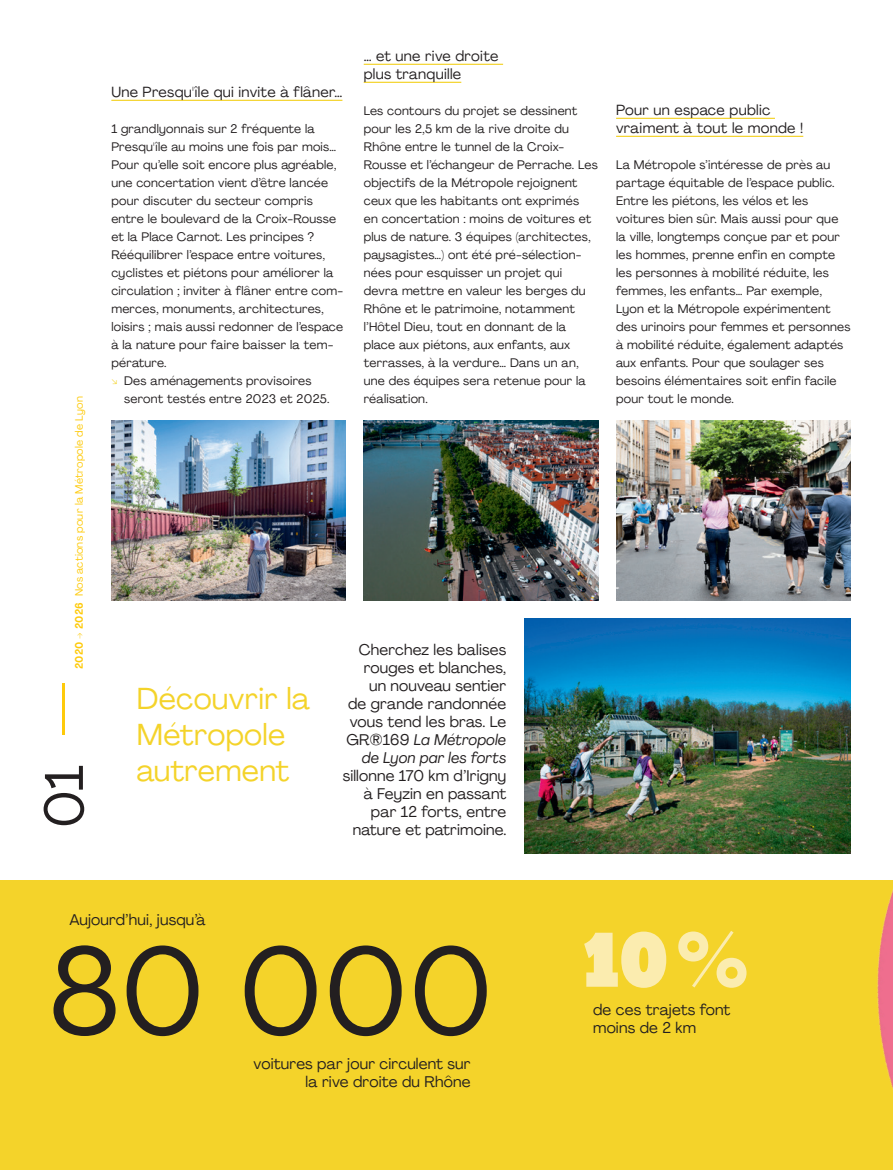
<style>
.page{position:relative;width:893px;height:1170px;background:#fff}
.page>*{position:absolute;margin:0;border:0;box-sizing:border-box;transform-origin:0 0}
.Texte_courant_-_10_2{font:120px "Agrandir";color:#231f20}
.t1{font:900 75px "Agrandir Tight";color:#fbecaf}
.t2{font:53.85px "Agrandir";color:#231f20}
.t3{font:53.85px "Agrandir";color:#feca0a}
.H2_-_Axe_1{font:30px/36px "Agrandir";letter-spacing:.01em;color:#f4d32a}
.Texte_courant_-_10_2-2{font:15.3px/18px "Agrandir";letter-spacing:.01em;color:#231f20;text-align:right}
.Sous-titre_-_Axe_1{font:14.55px/18px "Agrandir";letter-spacing:.02em;color:#231f20}
.Texte_courant_-_8_2{font:12.3px/18px "Agrandir";letter-spacing:.02em;color:#231f20}
.t4{font:10.65px "Agrandir";letter-spacing:.02em;color:#feca0a}
.s1{font-family:"Agrandir Text";font-weight:700}
.s2{font-family:"Agrandir Text";font-weight:700;color:#f4d32a}
.s3{font-style:italic}
</style>
<div class="page">
<div style="left:0;top:880px;width:893px;height:289px;background:#f4d32a"></div>
<img style="left:524px;top:619px;width:326px;height:234px">
<img style="left:616px;top:421px;width:234px;height:180px">
<img style="left:364px;top:421px;width:234px;height:180px">
<img style="left:111px;top:421px;width:235px;height:180px">
<hr style="left:111px;top:100px;width:231px;height:1px;background:#f4d32a">
<hr style="left:364px;top:64px;width:139px;height:1px;background:#f4d32a">
<hr style="left:364px;top:82px;width:97px;height:1px;background:#f4d32a">
<hr style="left:616px;top:118px;width:159px;height:1px;background:#f4d32a">
<hr style="left:616px;top:136px;width:187px;height:1px;background:#f4d32a">
<img style="left:702px;top:736px;width:191px;height:354px">
<h3 class="t3" style="left:31px;top:737px;width:58px;rotate:-90deg">—</h3>
<p class="t4" style="left:73px;top:669px;width:274px;rotate:-90deg"><span class="s1">2020 → 2026</span> Nos actions pour la Métropole de Lyon</p>
<h3 class="t2" style="left:31px;top:827px;width:64px;rotate:-90deg">01</h3>
<p class="Sous-titre_-_Axe_1" style="left:111px;top:82px;width:233px">Une Presqu'île qui invite à flâner…</p>
<p class="Texte_courant_-_8_2" style="left:111px;top:119px;width:233px">1 grandlyonnais sur 2 fréquente la Presqu'île au moins une fois par mois… Pour qu’elle soit encore plus agréable, une concertation vient d’être lancée pour discuter du secteur compris entre le boulevard de la Croix-Rousse et la Place Carnot. Les principes ?<br>Rééquilibrer l’espace entre voitures, cyclistes et piétons pour améliorer la circulation ; inviter à flâner entre com&shy;merces, monuments, architectures, loisirs ; mais aussi redonner de l’espace à la nature pour faire baisser la tem&shy;pérature.</p>
<p class="Texte_courant_-_8_2" style="left:124px;top:371px;width:207px;text-indent:-13px"><span class="s2">↘</span> Des aménagements provisoires seront testés entre 2023 et 2025.</p>
<p class="Sous-titre_-_Axe_1" style="left:364px;top:46px;width:136px">… et une rive droite plus tranquille</p>
<p class="Texte_courant_-_8_2" style="left:364px;top:101px;width:236px">Les contours du projet se dessinent pour les 2,5 km de la rive droite du Rhône entre le tunnel de la Croix-Rousse et l’échangeur de Perrache. Les objectifs de la Métropole rejoignent ceux que les habitants ont exprimés<br>en concertation : moins de voitures et plus de nature. 3 équipes (architectes, paysagistes…) ont été pré-sélection&shy;nées pour esquisser un projet qui devra mettre en valeur les berges du Rhône et le patrimoine, notamment l’Hôtel Dieu, tout en donnant de la place aux piétons, aux enfants, aux terrasses, à la verdure… Dans un an, une des équipes sera retenue pour la réalisation.</p>
<p class="Sous-titre_-_Axe_1" style="left:616px;top:100px;width:189px">Pour un espace public vraiment à tout le monde !</p>
<p class="Texte_courant_-_8_2" style="left:616px;top:155px;width:236px">La Métropole s’intéresse de près au partage équitable de l’espace public.<br>Entre les piétons, les vélos et les voitures bien sûr. Mais aussi pour que la ville, longtemps conçue par et pour les hommes, prenne enfin en compte les personnes à mobilité réduite, les femmes, les enfants… Par exemple, Lyon et la Métropole expérimentent des urinoirs pour femmes et personnes à mobilité réduite, également adaptés aux enfants. Pour que soulager ses besoins élémentaires soit enfin facile pour tout le monde.</p>
<p class="H2_-_Axe_1" style="left:137px;top:680px;width:175px">Découvrir la<br>Métropole autrement</p>
<p class="Texte_courant_-_10_2-2" style="left:343px;top:640px;width:165px">Cherchez les balises rouges et blanches,<br>un nouveau sentier<br>de grande randonnée vous tend les bras. Le<br>GR®169 <span class="s3">La Métropole de Lyon par les forts </span>sillonne 170 km d’Irigny à Feyzin en passant par 12 forts, entre nature et patrimoine.</p>
<p class="Texte_courant_-_10_2-2" style="left:70px;top:910px;width:138px">Aujourd’hui, jusqu’à</p>
<p class="Texte_courant_-_10_2" style="left:50px;top:916px;width:445px">80 000</p>
<p class="Texte_courant_-_10_2-2" style="left:254px;top:1054px;width:218px">voitures par jour circulent sur la rive droite du Rhône</p>
<p class="t1" style="left:584px;top:912px;width:165px">10%</p>
<p class="Texte_courant_-_10_2-2" style="left:593px;top:1000px;width:139px;text-align:left">de ces trajets font moins de 2 km</p>
</div>
